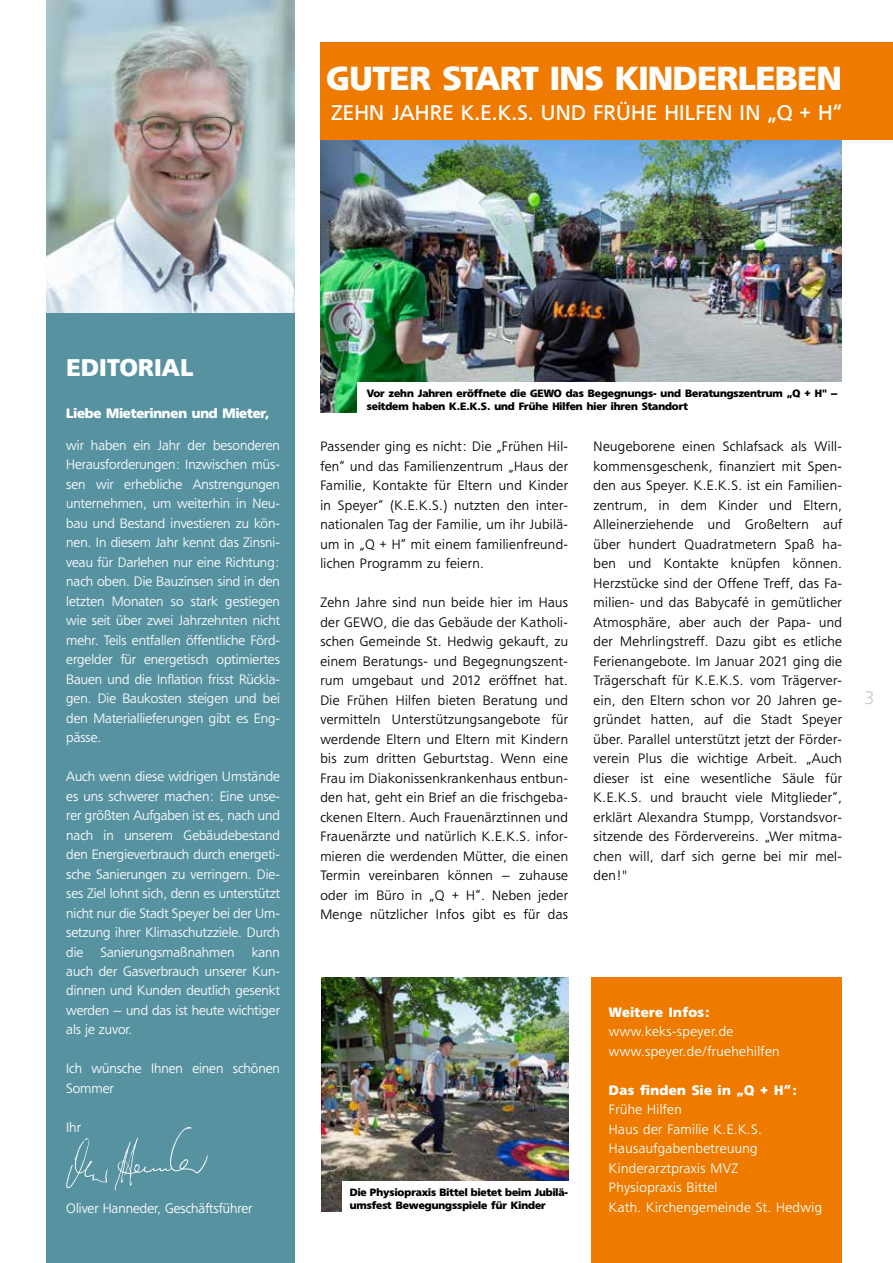
<style>
.page{position:relative;width:893px;height:1263px;background:#fff}
.page>*{position:absolute;margin:0;border:0;box-sizing:border-box;transform-origin:0 0}
.t1{font:700 33px "Freeborn SB";letter-spacing:-.005em;color:#fff}
.t2{font:700 23.85px "Freeborn SB";letter-spacing:.02em;color:#fff}
.t3{font:21px "Freeborn SB";letter-spacing:.015em;color:#fff}
.t4{font:300 18px "Freeborn SB";color:#c9c8cc}
.t5{font:300 13.5px/19.5px "Freeborn SB";letter-spacing:.03em;color:#000;text-align:justify}
.t6{font:300 13.5px/19.5px "Freeborn SB";color:#fff;text-align:justify}
.t7{font:300 13.5px/19.5px "Freeborn SB";letter-spacing:.03em;color:#fff}
.t8{font:700 13.5px "Freeborn SB";letter-spacing:.03em;color:#fff}
.t9{font:700 13.5px "Freeborn SB";letter-spacing:-.01em;color:#fff}
.t10{font:700 10.5px/12.6px "Freeborn SB";color:#000}
</style>
<div class="page">
<img style="left:321px;top:978px;width:247px;height:234px">
<div style="left:591px;top:978px;width:251px;height:285px;background:#ee7b00"></div>
<img style="left:47px;top:0;width:248px;height:314px">
<div style="left:47px;top:314px;width:248px;height:949px;background:#5792a0"></div>
<div style="left:320px;top:43px;width:573px;height:97px;background:#ee7b00"></div>
<svg style="left:114px;top:1127px;width:94px;height:63px"></svg>
<svg style="left:66px;top:1138px;width:42px;height:50px"></svg>
<img style="left:320px;top:140px;width:522px;height:272px">
<div style="left:357px;top:382px;width:536px;height:31px;background:#fff"></div>
<div style="left:342px;top:1181px;width:239px;height:40px;background:#fff"></div>
<h1 class="t1" style="left:327px;top:59px;width:517px">GUTER START INS KINDERLEBEN</h1>
<h3 class="t3" style="left:331px;top:101px;width:512px">ZEHN JAHRE K.E.K.S. UND FRÜHE HILFEN IN „Q + H“</h3>
<h2 class="t2" style="left:66px;top:353px;width:128px">EDITORIAL</h2>
<p class="t9" style="left:66px;top:406px;width:205px">Liebe Mieterinnen und Mieter,</p>
<p class="t6" style="left:66px;top:435px;width:215px">wir haben ein Jahr der besonderen Herausforderungen: Inzwischen müs&shy;sen wir erhebliche Anstrengungen unternehmen, um weiterhin in Neu&shy;bau und Bestand investieren zu kön&shy;nen. In diesem Jahr kennt das Zinsni&shy;veau für Darlehen nur eine Richtung: nach oben. Die Bauzinsen sind in den letzten Monaten so stark gestiegen wie seit über zwei Jahrzehnten nicht mehr. Teils entfallen öffentliche Förd&shy;ergelder für energetisch optimiertes Bauen und die Inflation frisst Rückla&shy;gen. Die Baukosten steigen und bei den Materiallieferungen gibt es Eng&shy;pässe.</p>
<p class="t6" style="left:66px;top:766px;width:215px">Auch wenn diese widrigen Umstände es uns schwerer machen: Eine unse&shy;rer größten Aufgaben ist es, nach und nach in unserem Gebäudebestand den Energieverbrauch durch energeti&shy;sche Sanierungen zu verringern. Die&shy;ses Ziel lohnt sich, denn es unterstützt nicht nur die Stadt Speyer bei der Um&shy;setzung ihrer Klimaschutzziele. Durch die</p>
<p class="t6" style="left:101px;top:942px;width:136px">Sanierungsmaßnahmen</p>
<p class="t6" style="left:66px;top:942px;width:215px;text-indent:185px">kann auch der Gasverbrauch unserer Kun&shy;dinnen und Kunden deutlich gesenkt werden – und das ist heute wichtiger als je zuvor.</p>
<p class="t6" style="left:66px;top:1059px;width:215px">Ich wünsche Ihnen einen schönen<br>Sommer</p>
<p class="t6" style="left:66px;top:1117px;width:16px">Ihr</p>
<p class="t6" style="left:66px;top:1198px;width:188px">Oliver Hanneder, Geschäftsführer</p>
<p class="t10" style="left:367px;top:387px;width:472px">Vor zehn Jahren eröffnete die GEWO das Begegnungs- und Beratungszentrum „Q + H" – seitdem haben K.E.K.S. und Frühe Hilfen hier ihren Standort</p>
<p class="t5" style="left:320px;top:437px;width:249px">Passender ging es nicht: Die „Frühen Hil&shy;fen“ und das Familienzentrum „Haus der Familie, Kontakte für Eltern und Kinder in Speyer“ (K.E.K.S.) nutzten den inter&shy;nationalen Tag der Familie, um ihr Jubilä&shy;um in „Q + H“ mit einem familienfreund&shy;lichen Programm zu feiern.</p>
<p class="t5" style="left:320px;top:593px;width:249px">Zehn Jahre sind nun beide hier im Haus der GEWO, die das Gebäude der Katholi&shy;schen Gemeinde St. Hedwig gekauft, zu einem Beratungs- und Begegnungszent&shy;rum umgebaut und 2012 eröffnet hat.<br>Die Frühen Hilfen bieten Beratung und vermitteln Unterstützungsangebote für werdende Eltern und Eltern mit Kindern bis zum dritten Geburtstag. Wenn eine Frau im Diakonissenkrankenhaus entbun&shy;den hat, geht ein Brief an die frischgeba&shy;ckenen Eltern. Auch Frauenärztinnen und Frauenärzte und natürlich K.E.K.S. infor&shy;mieren die werdenden Mütter, die einen Termin vereinbaren können – zuhause oder im Büro in „Q + H“. Neben jeder Menge nützlicher Infos gibt es für das</p>
<p class="t5" style="left:594px;top:437px;width:250px">Neugeborene einen Schlafsack als Will&shy;kommensgeschenk, finanziert mit Spen&shy;den aus Speyer. K.E.K.S. ist ein Familien&shy;zentrum, in dem Kinder und Eltern, Alleinerziehende und Großeltern auf über hundert Quadratmetern Spaß ha&shy;ben und Kontakte knüpfen können.<br>Herzstücke sind der Offene Treff, das Fa&shy;milien- und das Babycafé in gemütlicher Atmosphäre, aber auch der Papa- und der Mehrlingstreff. Dazu gibt es etliche Ferienangebote. Im Januar 2021 ging die Trägerschaft für K.E.K.S. vom Trägerver&shy;ein, den Eltern schon vor 20 Jahren ge&shy;gründet hatten, auf die Stadt Speyer über. Parallel unterstützt jetzt der Förder&shy;verein Plus die wichtige Arbeit. „Auch dieser ist eine wesentliche Säule für K.E.K.S. und braucht viele Mitglieder“, erklärt Alexandra Stumpp, Vorstandsvor&shy;sitzende des Fördervereins. „Wer mitma&shy;chen will, darf sich gerne bei mir mel&shy;den!"</p>
<h3 class="t4" style="left:864px;top:687px;width:11px">3</h3>
<p class="t10" style="left:350px;top:1186px;width:220px">Die Physiopraxis Bittel bietet beim Jubilä&shy;umsfest Bewegungsspiele für Kinder</p>
<p class="t8" style="left:609px;top:1004px;width:103px">Weitere Infos:</p>
<p class="t7" style="left:609px;top:1022px;width:172px">www.keks-speyer.de www.speyer.de/fruehehilfen</p>
<p class="t8" style="left:609px;top:1082px;width:190px">Das finden Sie in „Q + H“:</p>
<p class="t7" style="left:609px;top:1100px;width:215px">Frühe Hilfen<br>Haus der Familie K.E.K.S.<br>Hausaufgabenbetreuung<br>Kinderarztpraxis MVZ<br>Physiopraxis Bittel<br>Kath. Kirchengemeinde St. Hedwig</p>
</div>
